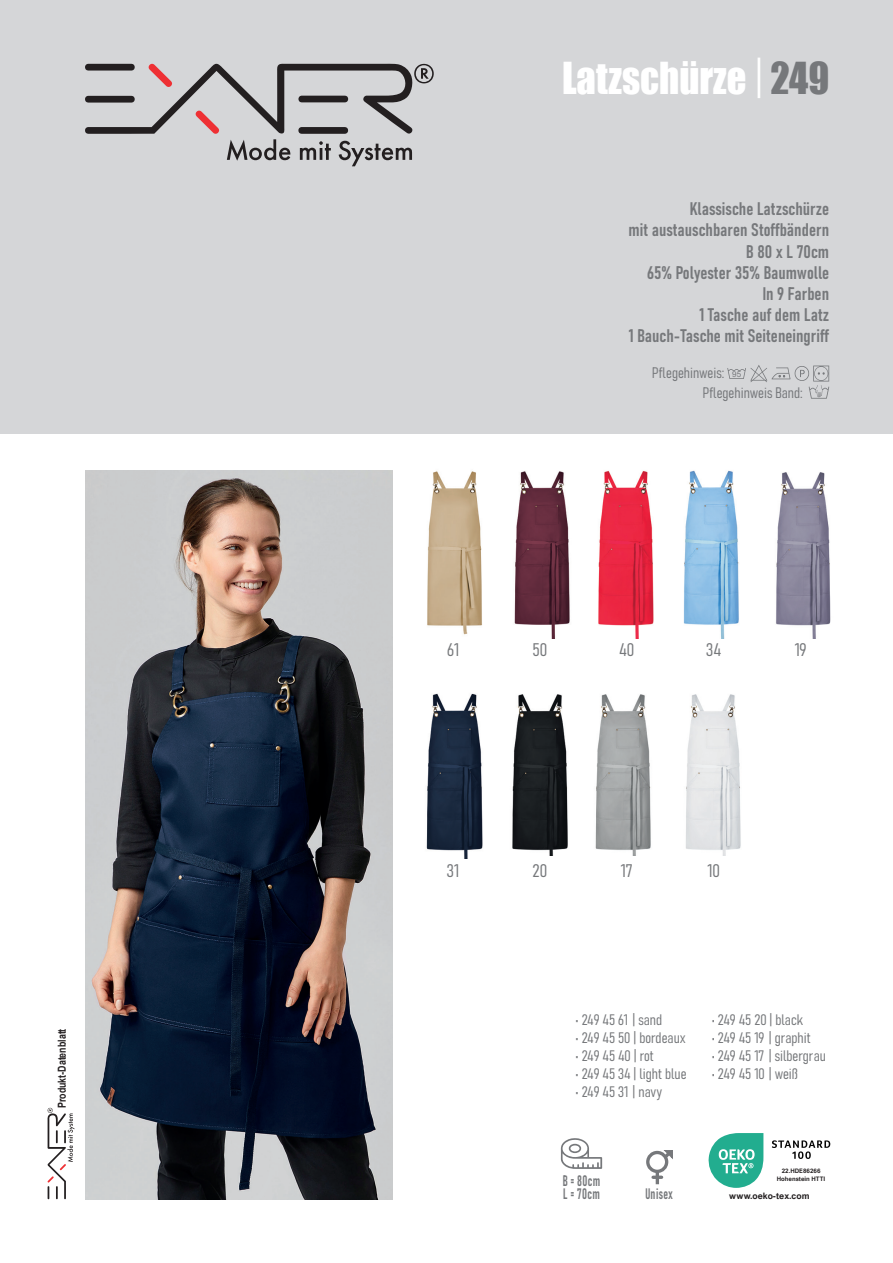
<style>
.page{position:relative;width:893px;height:1263px;background:#fff}
.page>*{position:absolute;margin:0;border:0;box-sizing:border-box;transform-origin:0 0}
.t1{font:40.5px "Impact";color:#fff;scale:.95 1}
.t2{font:18px/21.1px "Bahnschrift";color:#76787b;text-align:right}
.t3{font:15px/19.5px "Bahnschrift";color:#76787b}
.t4{font:15px/13.5px "Bahnschrift";letter-spacing:.03em;color:#76787b;scale:.8 1}
.t5{font:15px "Bahnschrift";color:#76787b;scale:.8 1}
.t6{font:700 11.1px "Arial";color:#231f20;scale:.8 1}
.t7{font:700 8.85px "Arial Nova";color:#231f20}
.t8{font:700 6.15px/7.4px "Arial Nova";color:#231f20;text-align:center}
.s1{color:#76787b}
.s2{font-family:"Arial";font-size:8.1px}
</style>
<div class="page">
<div style="left:0;top:0;width:893px;height:434px;background:#d5d6d8"></div>
<svg style="left:85px;top:63px;width:349px;height:103px"></svg>
<svg style="left:47px;top:1108px;width:27px;height:91px"></svg>
<img style="left:85px;top:471px;width:307px;height:728px">
<img style="left:427px;top:471px;width:55px;height:164px">
<img style="left:514px;top:471px;width:56px;height:167px">
<img style="left:598px;top:470px;width:56px;height:168px">
<img style="left:683px;top:470px;width:56px;height:168px">
<img style="left:426px;top:693px;width:57px;height:166px">
<img style="left:776px;top:472px;width:55px;height:166px">
<img style="left:512px;top:694px;width:56px;height:161px">
<img style="left:595px;top:694px;width:56px;height:161px">
<img style="left:686px;top:694px;width:55px;height:161px">
<svg style="left:727px;top:365px;width:102px;height:34px"></svg>
<div style="left:646px;top:1151px;width:22px;height:22px;border:3px solid #76787b;border-radius:50%"></div>
<svg style="left:653px;top:1171px;width:9px;height:13px"></svg>
<svg style="left:661px;top:1150px;width:12px;height:12px"></svg>
<svg style="left:561px;top:1138px;width:41px;height:31px"></svg>
<svg style="left:708px;top:1133px;width:55px;height:55px"></svg>
<svg style="left:772px;top:1140px;width:58px;height:19px"></svg>
<p class="t6" style="left:54px;top:1108px;width:101px;rotate:-90deg">Produkt-Datenblatt</p>
<h1 class="t1" style="left:562px;top:47px;width:283px">Latzschürze <sup>|</sup> <span class="s1">249</span></h1>
<p class="t2" style="left:628px;top:197px;width:202px">Klassische Latzschürze<br>mit austauschbaren Stoffbändern<br>B 80 x L 70cm<br>65% Polyester 35% Baumwolle<br>In 9 Farben<br>1 Tasche auf dem Latz<br>1 Bauch-Tasche mit Seiteneingriff</p>
<p class="t3" style="left:703px;top:362px;width:101px;text-indent:-51px">Pflegehinweis: <span class="s2">95<br></span>Pflegehinweis Band:</p>
<p class="t2" style="left:447px;top:638px;width:13px">61</p>
<p class="t2" style="left:532px;top:638px;width:16px">50</p>
<p class="t2" style="left:706px;top:638px;width:16px">34</p>
<p class="t2" style="left:619px;top:638px;width:17px">40</p>
<p class="t2" style="left:795px;top:637px;width:13px">19</p>
<p class="t2" style="left:447px;top:858px;width:13px">31</p>
<p class="t2" style="left:532px;top:858px;width:16px">20</p>
<p class="t2" style="left:621px;top:858px;width:13px">17</p>
<p class="t2" style="left:707px;top:858px;width:14px">10</p>
<p class="t3" style="left:576px;top:1009px;width:88px">• 249 45 61 | sand</p>
<p class="t3" style="left:576px;top:1027px;width:112px">• 249 45 50 | bordeaux</p>
<p class="t3" style="left:576px;top:1045px;width:80px">• 249 45 40 | rot</p>
<p class="t3" style="left:576px;top:1063px;width:113px">• 249 45 34 | light blue</p>
<p class="t3" style="left:576px;top:1081px;width:88px">• 249 45 31 | navy</p>
<p class="t3" style="left:712px;top:1009px;width:92px">• 249 45 20 | black</p>
<p class="t3" style="left:712px;top:1027px;width:100px">• 249 45 19 | graphit</p>
<p class="t3" style="left:712px;top:1045px;width:116px">• 249 45 17 | silbergrau</p>
<p class="t3" style="left:712px;top:1063px;width:88px">• 249 45 10 | weiß</p>
<p class="t4" style="left:563px;top:1173px;width:49px">B = 80cm<br>L = 70cm</p>
<p class="t5" style="left:645px;top:1182px;width:36px">Unisex</p>
<p class="t8" style="left:777px;top:1167px;width:50px">22.HDE86266<br>Hohenstein HTTI</p>
<p class="t7" style="left:729px;top:1191px;width:82px">www.oeko-tex.com</p>
</div>
